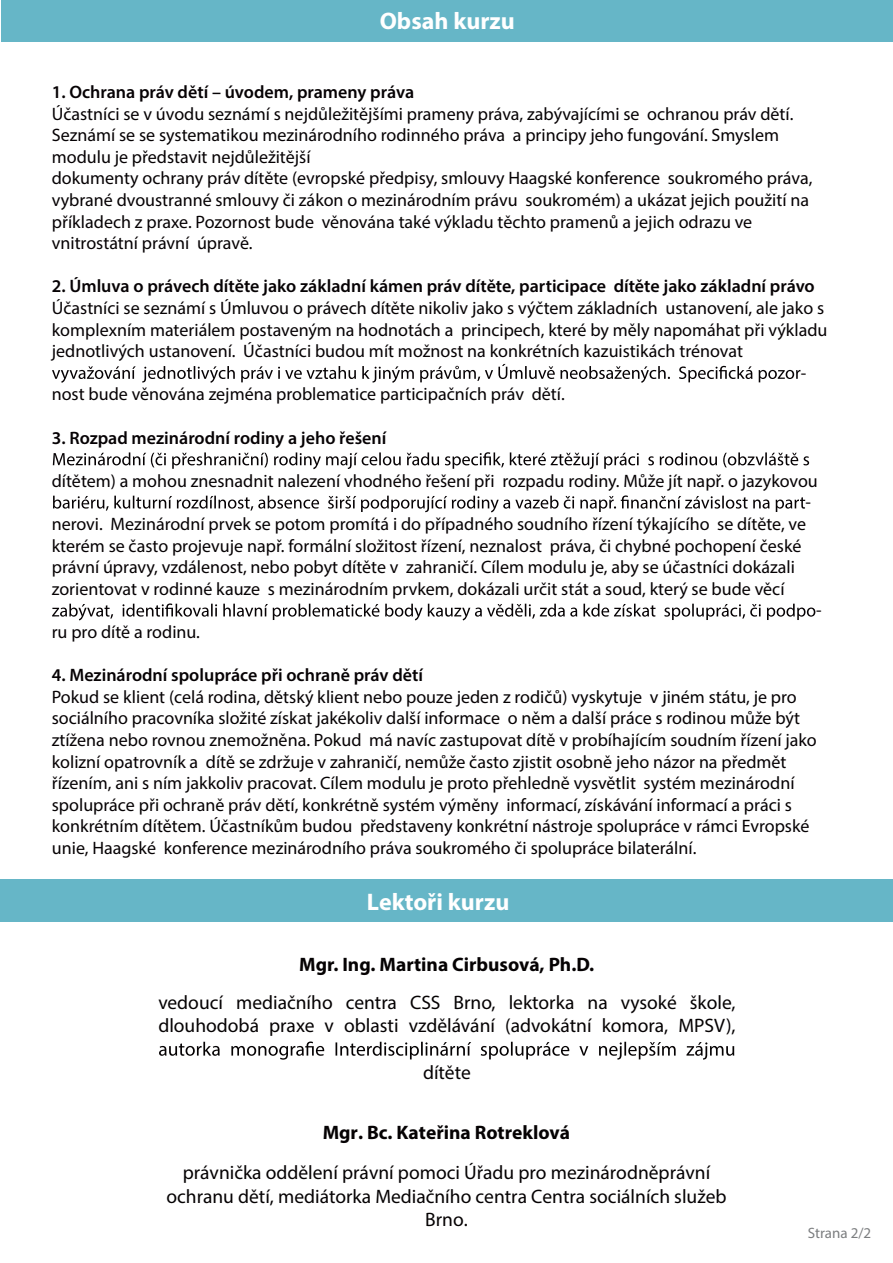
<style>
.page{position:relative;width:893px;height:1263px;background:#fff}
.page>*{position:absolute;margin:0;border:0;box-sizing:border-box;transform-origin:0 0}
.t1{font:700 24px "Myriad Pro";color:#fff}
.t2{font:19.5px/23.4px "Myriad Pro";color:#050203}
.t3{font:700 19.5px "Myriad Pro";color:#050203}
.t4{font:18px/21.6px "Myriad Pro";color:#060204}
.t5{font:600 18px "Myriad Pro";color:#060204}
.t6{font:15px "Myriad Pro";color:#7c7e80}
</style>
<div class="page">
<div style="left:0;top:880px;width:893px;height:42px;background:#66b6c7"></div>
<div style="left:1px;top:0;width:892px;height:42px;background:#66b6c7"></div>
<svg style="left:52px;top:364px;width:748px;height:19px"></svg>
<svg style="left:53px;top:452px;width:756px;height:17px"></svg>
<svg style="left:53px;top:495px;width:752px;height:17px"></svg>
<svg style="left:52px;top:603px;width:763px;height:17px"></svg>
<svg style="left:159px;top:1041px;width:575px;height:19px"></svg>
<h1 class="t1" style="left:380px;top:6px;width:137px">Obsah kurzu</h1>
<p class="t5" style="left:52px;top:80px;width:364px">1. Ochrana práv dětí – úvodem, prameny práva</p>
<p class="t4" style="left:52px;top:102px;width:762px">Účastníci se v úvodu seznámí s nejdůležitějšími prameny práva, zabývajícími se ochranou práv dětí.<br>Seznámí se se systematikou mezinárodního rodinného práva a principy jeho fungování. Smyslem modulu je představit nejdůležitější<br>dokumenty ochrany práv dítěte (evropské předpisy, smlouvy Haagské konference soukromého práva, vybrané dvoustranné smlouvy či zákon o mezinárodním právu soukromém) a ukázat jejich použití na příkladech z praxe. Pozornost bude věnována také výkladu těchto pramenů a jejich odrazu ve vnitrostátní právní úpravě.</p>
<p class="t5" style="left:52px;top:275px;width:764px">2. Úmluva o právech dítěte jako základní kámen práv dítěte, participace dítěte jako základní právo</p>
<p class="t4" style="left:52px;top:297px;width:774px">Účastníci se seznámí s Úmluvou o právech dítěte nikoliv jako s výčtem základních ustanovení, ale jako s</p>
<p class="t4" style="left:52px;top:318px;width:777px">komplexním materiálem postaveným na hodnotách a principech, které by měly napomáhat při výkladu</p>
<p class="t4" style="left:52px;top:340px;width:693px">jednotlivých ustanovení. Účastníci budou mít možnost na konkrétních kazuistikách trénovat</p>
<p class="t4" style="left:801px;top:362px;width:7px">-</p>
<p class="t4" style="left:52px;top:383px;width:515px">nost bude věnována zejména problematice participačních práv dětí.</p>
<p class="t5" style="left:52px;top:426px;width:336px">3. Rozpad mezinárodní rodiny a jeho řešení</p>
<p class="t4" style="left:52px;top:470px;width:768px">dítětem) a mohou znesnadnit nalezení vhodného řešení při rozpadu rodiny. Může jít např. o jazykovou</p>
<p class="t4" style="left:806px;top:491px;width:7px">-</p>
<p class="t4" style="left:52px;top:513px;width:756px">nerovi. Mezinárodní prvek se potom promítá i do případného soudního řízení týkajícího se dítěte, ve</p>
<p class="t4" style="left:52px;top:534px;width:751px">kterém se často projevuje např. formální složitost řízení, neznalost práva, či chybné pochopení české</p>
<p class="t4" style="left:52px;top:556px;width:745px">právní úpravy, vzdálenost, nebo pobyt dítěte v zahraničí. Cílem modulu je, aby se účastníci dokázali</p>
<p class="t4" style="left:52px;top:578px;width:734px">zorientovat v rodinné kauze s mezinárodním prvkem, dokázali určit stát a soud, který se bude věcí</p>
<p class="t4" style="left:816px;top:599px;width:7px">-</p>
<p class="t4" style="left:52px;top:621px;width:150px">ru pro dítě a rodinu.</p>
<p class="t5" style="left:52px;top:664px;width:373px">4. Mezinárodní spolupráce při ochraně práv dětí</p>
<p class="t4" style="left:52px;top:686px;width:766px">Pokud se klient (celá rodina, dětský klient nebo pouze jeden z rodičů) vyskytuje v jiném státu, je pro sociálního pracovníka složité získat jakékoliv další informace o něm a další práce s rodinou může být ztížena nebo rovnou znemožněna. Pokud má navíc zastupovat dítě v probíhajícím soudním řízení jako kolizní opatrovník a dítě se zdržuje v zahraničí, nemůže často zjistit osobně jeho názor na předmět řízením, ani s ním jakkoliv pracovat. Cílem modulu je proto přehledně vysvětlit systém mezinárodní spolupráce při ochraně práv dětí, konkrétně systém výměny informací, získávání informací a práci s konkrétním dítětem. Účastníkům budou představeny konkrétní nástroje spolupráce v rámci Evropské unie, Haagské konference mezinárodního práva soukromého či spolupráce bilaterální.</p>
<h1 class="t1" style="left:367px;top:886px;width:144px">Lektoři kurzu</h1>
<p class="t2" style="left:99px;top:106px;width:763px">kdo jsou a mohou být účastníci mediace, a jak jejich přítomnost ovlivňuje průběh mediačního procesu,</p>
<p class="t2" style="left:99px;top:157px;width:699px">- jménem obce nebo kraje se efektivně mediace účastnit a hledat konstruktivní řešení,</p>
<p class="t2" style="left:99px;top:183px;width:725px;line-height:27.9px">- vést s klienty rozhovory připravující je na mediaci podle zákona o mediaci (první setkání s mediátorem) i mimo tento zákon,</p>
<p class="t2" style="left:99px;top:264px;width:65px">dohody</p>
<p class="t2" style="left:45px;top:320px;width:809px">Navržený program si klace za cíl celkově prohloubit teoretické znalosti i posílit dovednostní kompetence cílové skupiny.</p>
<p class="t3" style="left:299px;top:952px;width:297px">Mgr. Ing. Martina Cirbusová, Ph.D.</p>
<p class="t2" style="left:158px;top:990px;width:579px">vedoucí mediačního centra CSS Brno, lektorka na vysoké škole, dlouhodobá praxe v oblasti vzdělávání (advokátní komora, MPSV),</p>
<p class="t2" style="left:423px;top:1060px;width:49px">dítěte</p>
<p class="t3" style="left:323px;top:1119px;width:249px">Mgr. Bc. Kateřina Rotreklová</p>
<p class="t2" style="left:166px;top:1161px;width:562px;text-align:center">právnička oddělení právní pomoci Úřadu pro mezinárodněprávní ochranu dětí, mediátorka Mediačního centra Centra sociálních služeb<br>Brno.</p>
<p class="t6" style="left:808px;top:1224px;width:65px">Strana 2/2</p>
</div>
